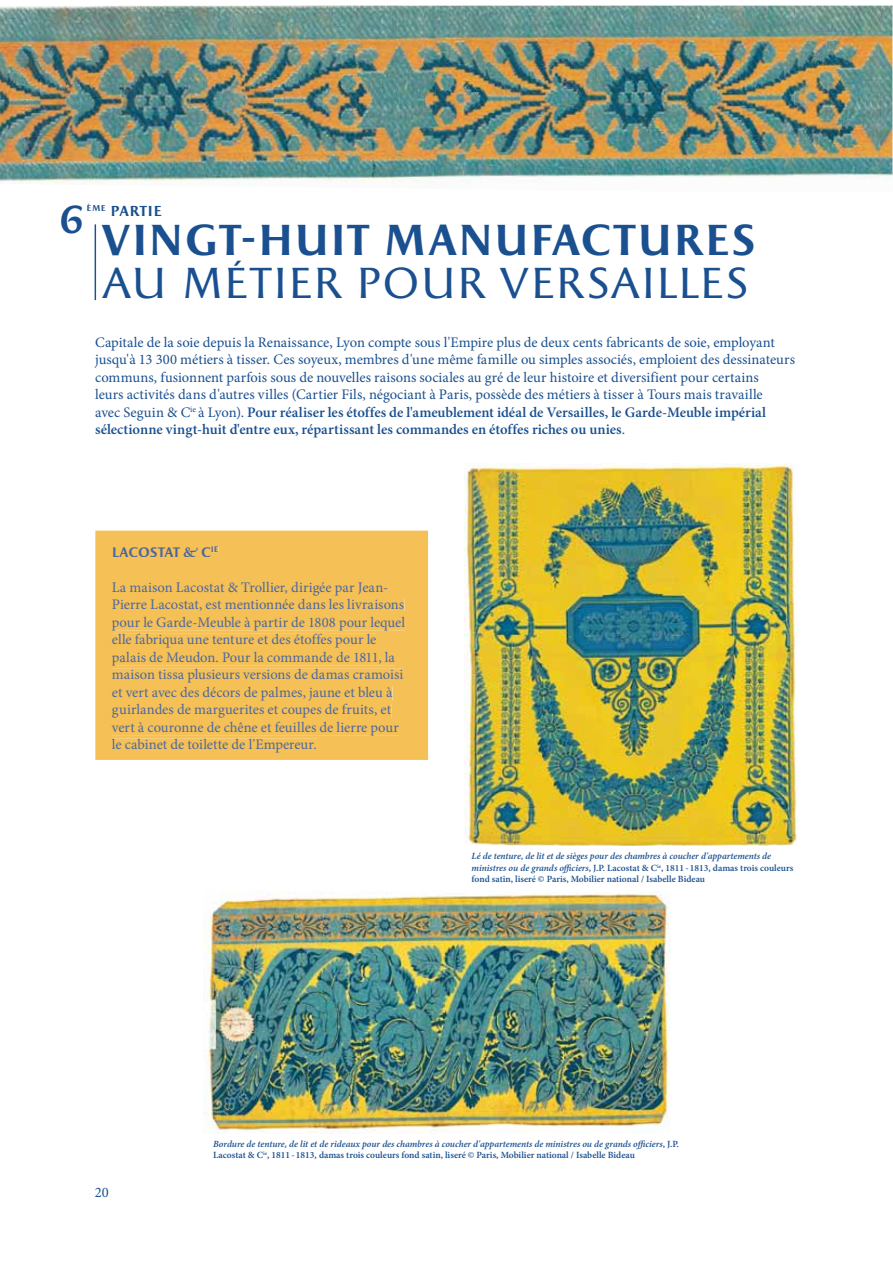
<style>
.page{position:relative;width:893px;height:1263px;background:#fff}
.page>*{position:absolute;margin:0;border:0;box-sizing:border-box;transform-origin:0 0}
.t1{font:700 43.8px "Apollon";color:#1a5090}
.t2{font:43.8px "Apollon";color:#1a5090}
.t3{font:700 39.3px "Apollon";color:#1a5090}
.t4{font:14.55px/17.5px "Minion Pro";color:#1a5090}
.t5{font:14.55px/17.5px "Minion Pro";color:#4c67a0}
.t6{font:700 14.55px "Apollon";letter-spacing:.025em;color:#1a5090}
.t7{font:700 13.8px "Apollon";letter-spacing:-.03em;color:#4c67a0}
.t8{font:italic 600 9.45px/11.4px "Minion Pro";color:#1a5090}
.t9{font:600 9.45px/11.4px "Minion Pro";color:#1a5090}
.s1{font-weight:600}
.s2{font-style:italic}
.s3{font-style:normal}
</style>
<div class="page">
<img style="left:0;top:5px;width:395px;height:180px">
<img style="left:395px;top:5px;width:398px;height:177px">
<img style="left:793px;top:5px;width:100px;height:174px">
<div style="left:95px;top:531px;width:333px;height:229px;background:#f5c055"></div>
<div style="left:113px;top:547px;width:97px;height:10px;background:#f5c055"></div>
<svg style="left:212px;top:547px;width:6px;height:5px"></svg>
<div style="left:112px;top:581px;width:275px;height:14px;background:#f5c055"></div>
<div style="left:112px;top:599px;width:292px;height:12px;background:#f5c055"></div>
<div style="left:112px;top:616px;width:293px;height:14px;background:#f5c055"></div>
<div style="left:112px;top:634px;width:264px;height:14px;background:#f5c055"></div>
<div style="left:112px;top:651px;width:283px;height:14px;background:#f5c055"></div>
<div style="left:112px;top:669px;width:291px;height:14px;background:#f5c055"></div>
<div style="left:112px;top:686px;width:280px;height:14px;background:#f5c055"></div>
<div style="left:112px;top:704px;width:279px;height:14px;background:#f5c055"></div>
<div style="left:112px;top:721px;width:287px;height:14px;background:#f5c055"></div>
<div style="left:112px;top:739px;width:205px;height:14px;background:#f5c055"></div>
<img style="left:465px;top:464px;width:332px;height:382px">
<img style="left:204px;top:892px;width:466px;height:242px">
<hr style="left:95px;top:224px;width:1px;height:76px;background:#1a5090">
<p class="t6" style="left:87px;top:202px;width:77px"><sup>ÈME</sup> PARTIE</p>
<h2 class="t3" style="left:58px;top:197px;width:28px">6</h2>
<h1 class="t1" style="left:102px;top:214px;width:656px">VINGT-HUIT MANUFACTURES</h1>
<h1 class="t2" style="left:102px;top:258px;width:649px">AU MÉTIER POUR VERSAILLES</h1>
<p class="t4" style="left:95px;top:335px;width:701px">Capitale de la soie depuis la Renaissance, Lyon compte sous l'Empire plus de deux cents fabricants de soie, employant jusqu'à 13 300 métiers à tisser. Ces soyeux, membres d'une même famille ou simples associés, emploient des dessinateurs communs, fusionnent parfois sous de nouvelles raisons sociales au gré de leur histoire et diversifient pour certains<br>leurs activités dans d'autres villes (Cartier Fils, négociant à Paris, possède des métiers à tisser à Tours mais travaille<br>avec Seguin &amp; C<sup>ie</sup> à Lyon). <span class="s1">Pour réaliser les étoffes de l'ameublement idéal de Versailles, le Garde-Meuble impérial sélectionne vingt-huit d'entre eux, répartissant les commandes en étoffes riches ou unies</span>.</p>
<p class="t7" style="left:112px;top:544px;width:108px">LACOSTAT &amp; C<sup>IE</sup></p>
<p class="t5" style="left:112px;top:580px;width:295px">La maison Lacostat &amp; Trollier, dirigée par Jean-Pierre Lacostat, est mentionnée dans les livraisons pour le Garde-Meuble à partir de 1808 pour lequel elle fabriqua une tenture et des étoffes pour le palais de Meudon. Pour la commande de 1811, la maison tissa plusieurs versions de damas cramoisi et vert avec des décors de palmes, jaune et bleu à guirlandes de marguerites et coupes de fruits, et vert à couronne de chêne et feuilles de lierre pour le cabinet de toilette de l'Empereur.</p>
<p class="t9" style="left:472px;top:852px;width:323px"><span class="s2">Lé de tenture, de lit et de sièges pour des chambres à coucher d'appartements de ministres ou de grands officiers</span>, J.P. Lacostat &amp; C<sup>ie</sup>, 1811 - 1813, damas trois couleurs fond satin, liseré © Paris, Mobilier national / Isabelle Bideau</p>
<p class="t4" style="left:95px;top:1185px;width:15px">20</p>
<p class="t8" style="left:213px;top:1139px;width:467px">Bordure de tenture, de lit et de rideaux pour des chambres à coucher d'appartements de ministres ou de grands officiers<span class="s3">, J.P.<br>Lacostat &amp; C</span><sup>ie</sup><span class="s3">, 1811 - 1813, damas trois couleurs fond satin, liseré © Paris, Mobilier national / Isabelle Bideau</span></p>
</div>
